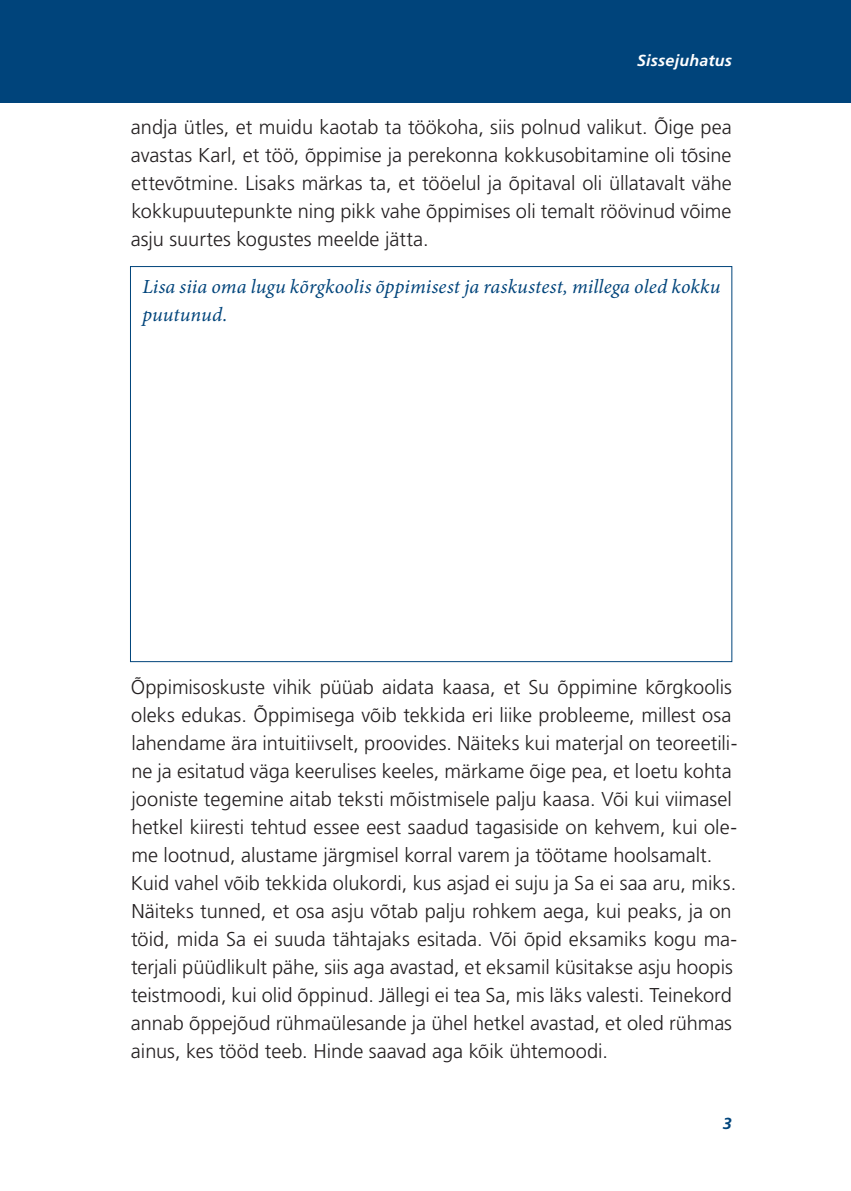
<style>
.page{position:relative;width:851px;height:1191px;background:#fff}
.page>*{position:absolute;margin:0;border:0;box-sizing:border-box;transform-origin:0 0}
.t1{font:300 20px/28px "Frutiger LT Std";color:#231f20;text-align:justify}
.t2{font:italic 20px/28px "Minion Pro";letter-spacing:.005em;color:#00447b}
.t3{font:italic 700 16px "Frutiger LT Std";letter-spacing:.015em;color:#fff}
.t4{font:italic 700 16px "Frutiger LT Std";color:#00447b}
</style>
<div class="page">
<div style="left:0;top:1px;width:850px;height:101px;background:#00447b"></div>
<p class="t3" style="left:637px;top:51px;width:96px">Sissejuhatus</p>
<p class="t1" style="left:131px;top:113px;width:602px">andja ütles, et muidu kaotab ta töökoha, siis polnud valikut. Õige pea avastas Karl, et töö, õppimise ja perekonna kokkusobitamine oli tõsine ettevõtmine. Lisaks märkas ta, et tööelul ja õpitaval oli üllatavalt vähe kokkupuutepunkte ning pikk vahe õppimises oli temalt röövinud võime asju suurtes kogustes meelde jätta.</p>
<p class="t2" style="left:142px;top:272px;width:579px">Lisa siia oma lugu kõrgkoolis õppimisest ja raskustest, millega oled kokku puutunud.</p>
<p class="t1" style="left:131px;top:673px;width:608px;text-align:left">Õppimisoskuste vihik püüab aidata kaasa, et Su õppimine kõrgkoolis oleks edukas. Õppimisega võib tekkida eri liike probleeme, millest osa lahendame ära intuitiivselt, proovides. Näiteks kui materjal on teoreetili&shy;ne ja esitatud väga keerulises keeles, märkame õige pea, et loetu kohta jooniste tegemine aitab teksti mõistmisele palju kaasa. Või kui viimasel hetkel kiiresti tehtud essee eest saadud tagasiside on kehvem, kui ole&shy;me lootnud, alustame järgmisel korral varem ja töötame hoolsamalt.<br>Kuid vahel võib tekkida olukordi, kus asjad ei suju ja Sa ei saa aru, miks.<br>Näiteks tunned, et osa asju võtab palju rohkem aega, kui peaks, ja on töid, mida Sa ei suuda tähtajaks esitada. Või õpid eksamiks kogu ma&shy;terjali püüdlikult pähe, siis aga avastad, et eksamil küsitakse asju hoopis teistmoodi, kui olid õppinud. Jällegi ei tea Sa, mis läks valesti. Teinekord annab õppejõud rühmaülesande ja ühel hetkel avastad, et oled rühmas ainus, kes tööd teeb. Hinde saavad aga kõik ühtemoodi.</p>
<p class="t4" style="left:722px;top:1114px;width:10px">3</p>
</div>
